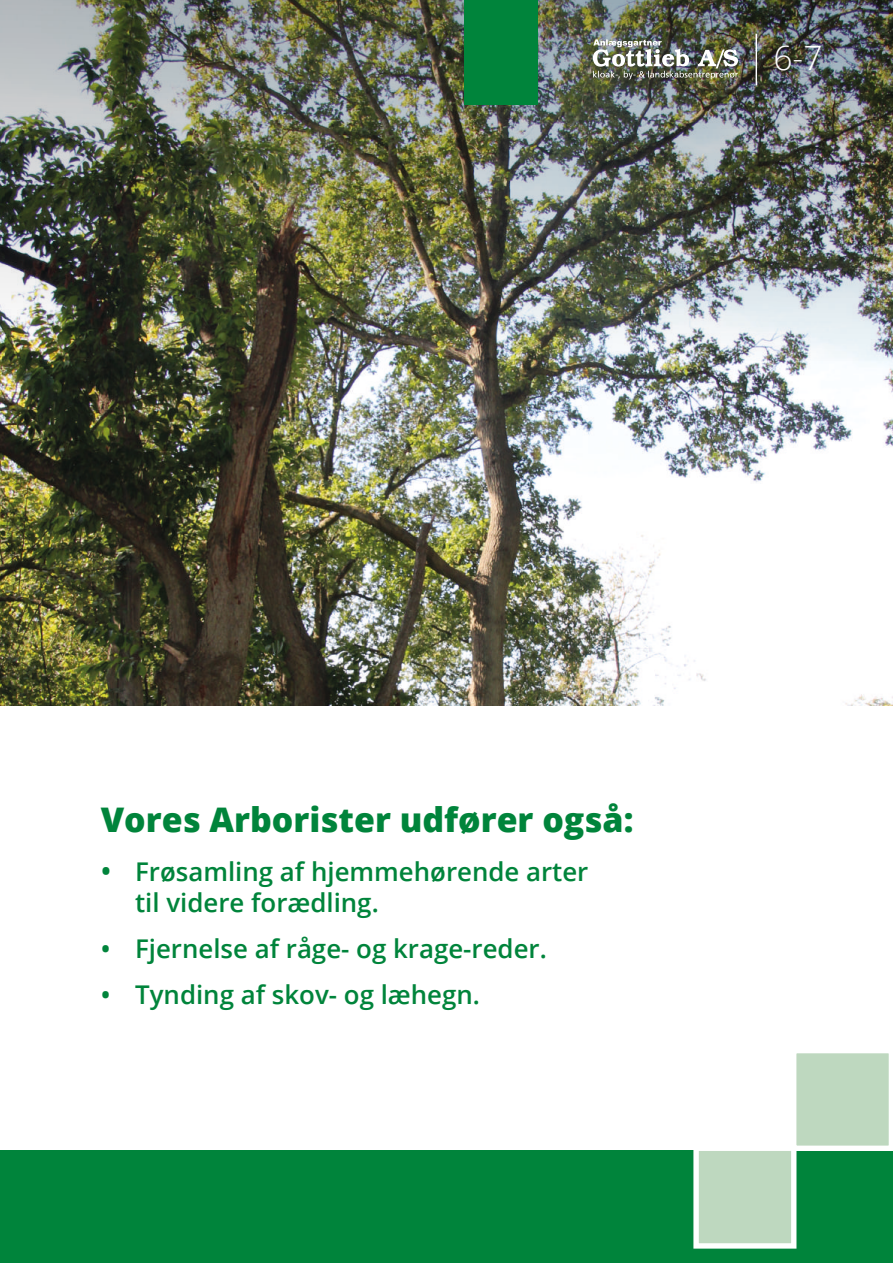
<style>
.page{position:relative;width:893px;height:1263px;background:#fff}
.page>*{position:absolute;margin:0;border:0;box-sizing:border-box;transform-origin:0 0}
.t1{font:800 33.9px "Open Sans";color:#00843b}
.t2{font:300 33.45px "Open Sans";color:#fff}
.t3{font:600 25.8px/31px "Open Sans";color:#00843b}
.s1{font-size:28.05px}
</style>
<div class="page">
<img style="left:0;top:361px;width:893px;height:344px">
<div style="left:0;top:1151px;width:893px;height:112px;background:#00843b"></div>
<div style="left:796px;top:1053px;width:93px;height:93px;background:#bed8bf"></div>
<div style="left:693px;top:1145px;width:103px;height:103px;background:#bed8bf;border:5px solid #fff"></div>
<img style="left:0;top:0;width:893px;height:361px">
<div style="left:464px;top:0;width:73px;height:105px;background:#00843b"></div>
<img style="left:593px;top:39px;width:145px;height:40px">
<hr style="left:756px;top:34px;width:1px;height:51px;background:#fff">
<p class="t2" style="left:773px;top:35px;width:50px">6-7</p>
<h1 class="t1" style="left:101px;top:794px;width:534px">Vores Arborister udfører også:</h1>
<p class="t3" style="left:135px;top:855px;width:455px;text-indent:-34px"><span class="s1">•</span> Frøsamling af hjemmehørende arter til videre forædling.</p>
<p class="t3" style="left:101px;top:933px;width:448px">• Fjernelse af råge- og krage-reder.</p>
<p class="t3" style="left:101px;top:979px;width:381px">• Tynding af skov- og læhegn.</p>
</div>
